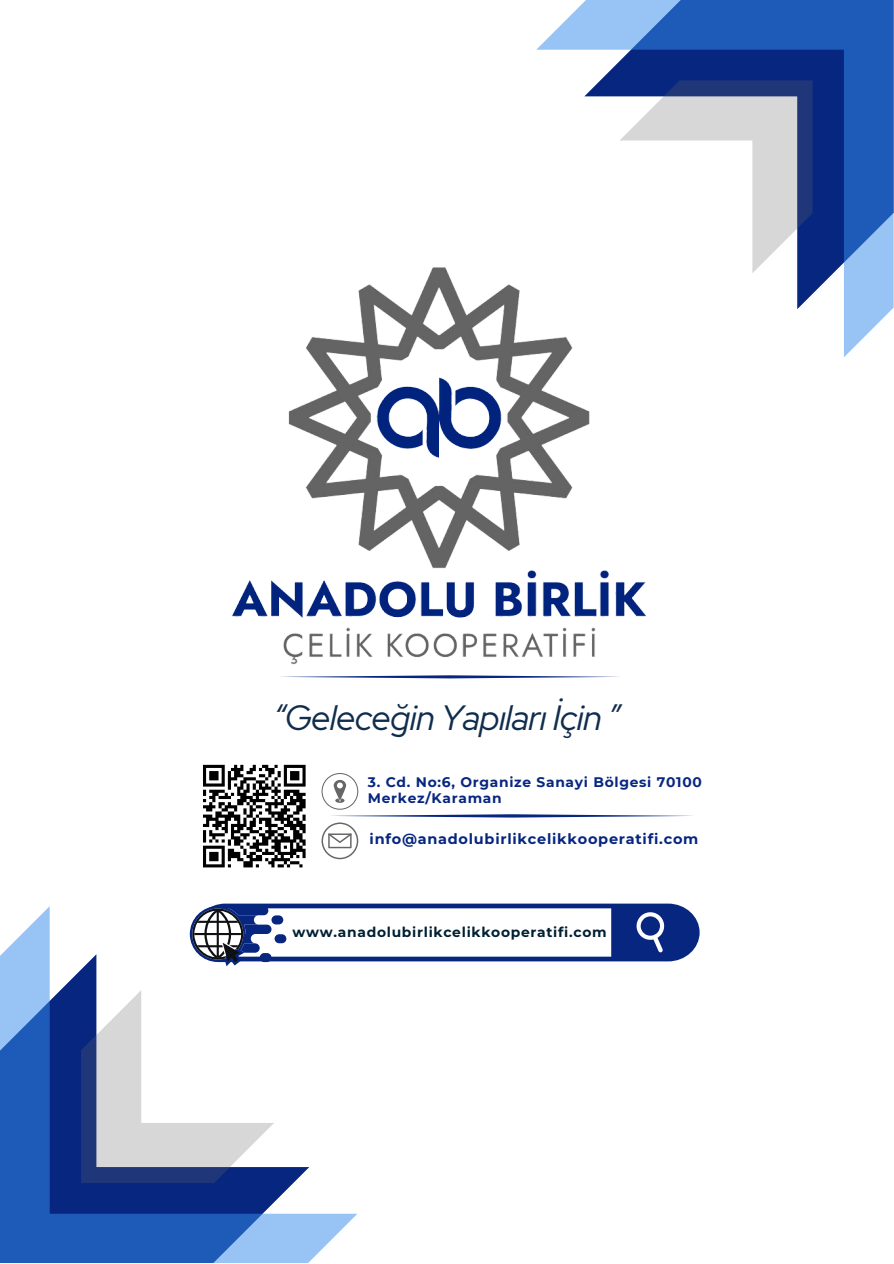
<style>
.page{position:relative;width:894px;height:1264px;background:#fff}
.page>*{position:absolute;margin:0;border:0;box-sizing:border-box;transform-origin:0 0}
.t1{font:italic 35.1px "Red Hat Display";letter-spacing:-.02em;color:#112d4e}
.t2{font:700 14.4px "Montserrat";letter-spacing:.05em;color:#072680}
.t3{font:700 13.8px/15.8px "Montserrat";letter-spacing:.05em;color:#072680}
.t4{font:700 13.8px "Montserrat";letter-spacing:.05em;color:#011f32}
</style>
<div class="page">
<svg style="left:0;top:906px;width:357px;height:356px"></svg>
<svg style="left:81px;top:990px;width:193px;height:193px"></svg>
<svg style="left:536px;top:1px;width:357px;height:356px"></svg>
<svg style="left:619px;top:80px;width:193px;height:193px"></svg>
<img style="left:231px;top:255px;width:486px;height:424px">
<svg style="left:203px;top:764px;width:103px;height:104px"></svg>
<svg style="left:190px;top:903px;width:509px;height:63px"></svg>
<svg style="left:278px;top:675px;width:342px;height:3px"></svg>
<svg style="left:321px;top:773px;width:372px;height:86px"></svg>
<p class="t1" style="left:274px;top:694px;width:347px">“Geleceğin Yapıları İçin ”</p>
<h1 class="t3" style="left:368px;top:774px;width:335px">3. Cd. No:6, Organize Sanayi Bölgesi 70100<br>Merkez/Karaman</h1>
<p class="t2" style="left:369px;top:830px;width:330px">info@anadolubirlikcelikkooperatifi.com</p>
<p class="t4" style="left:292px;top:923px;width:315px">www.anadolubirlikcelikkooperatifi.com</p>
</div>
